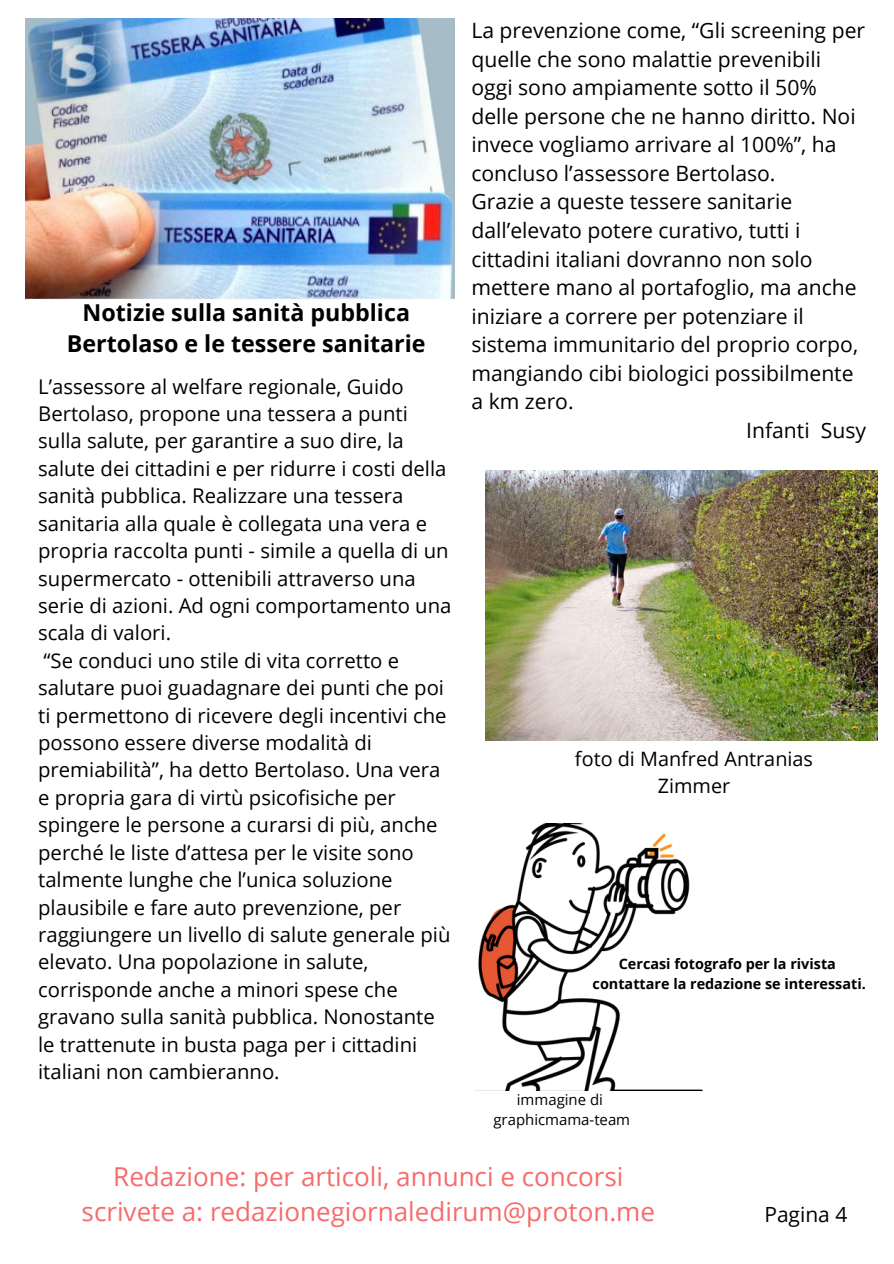
<style>
.page{position:relative;width:894px;height:1264px;background:#fff}
.page>*{position:absolute;margin:0;border:0;box-sizing:border-box;transform-origin:0 0}
.t1{font:25.95px/34.8px "Open Sans";color:#f76b6b;text-align:center}
.t2{font:700 23.25px/31.7px "Open Sans";color:#000;text-align:center}
.t3{font:21.15px "Open Sans";color:#000}
.t4{font:21px "Open Sans";color:#000}
.t5{font:20.25px/27.5px "Open Sans";color:#000}
.t6{font:19.8px/27px "Open Sans";color:#000;text-align:center}
.t7{font:14.85px "Open Sans";color:#000}
.t8{font:700 14.4px/19.8px "Open Sans";color:#000;text-align:center}
</style>
<div class="page">
<img style="left:25px;top:18px;width:429px;height:281px">
<img style="left:485px;top:470px;width:391px;height:270px">
<img style="left:478px;top:823px;width:224px;height:267px">
<p class="t2" style="left:67px;top:296px;width:360px">Notizie sulla sanità pubblica<br>Bertolaso e le tessere sanitarie</p>
<h4 class="t5" style="left:38px;top:372px;width:414px">L’assessore al welfare regionale, Guido Bertolaso, propone una tessera a punti sulla salute, per garantire a suo dire, la salute dei cittadini e per ridurre i costi della sanità pubblica. Realizzare una tessera sanitaria alla quale è collegata una vera e propria raccolta punti - simile a quella di un supermercato - ottenibili attraverso una serie di azioni. Ad ogni comportamento una scala di valori.<br>“Se conduci uno stile di vita corretto e salutare puoi guadagnare dei punti che poi ti permettono di ricevere degli incentivi che possono essere diverse modalità di premiabilità”, ha detto Bertolaso. Una vera e propria gara di virtù psicofisiche per spingere le persone a curarsi di più, anche perché le liste d’attesa per le visite sono talmente lunghe che l’unica soluzione plausibile e fare auto prevenzione, per raggiungere un livello di salute generale più elevato. Una popolazione in salute, corrisponde anche a minori spese che gravano sulla sanità pubblica. Nonostante le trattenute in busta paga per i cittadini italiani non cambieranno.</h4>
<h4 class="t3" style="left:471px;top:16px;width:395px">La prevenzione come, “Gli screening per</h4>
<h4 class="t3" style="left:471px;top:44px;width:351px">quelle che sono malattie prevenibili</h4>
<h4 class="t3" style="left:471px;top:73px;width:347px">oggi sono ampiamente sotto il 50%</h4>
<h4 class="t3" style="left:471px;top:101px;width:385px">delle persone che ne hanno diritto. Noi</h4>
<h4 class="t3" style="left:471px;top:130px;width:366px">invece vogliamo arrivare al 100%”, ha</h4>
<h4 class="t3" style="left:471px;top:158px;width:305px">concluso l’assessore Bertolaso.</h4>
<h4 class="t3" style="left:471px;top:187px;width:322px">Grazie a queste tessere sanitarie</h4>
<h4 class="t3" style="left:471px;top:215px;width:330px">dall’elevato potere curativo, tutti i</h4>
<h4 class="t3" style="left:471px;top:244px;width:342px">cittadini italiani dovranno non solo</h4>
<h4 class="t3" style="left:471px;top:272px;width:387px">mettere mano al portafoglio, ma anche</h4>
<h4 class="t3" style="left:471px;top:301px;width:334px">iniziare a correre per potenziare il</h4>
<h4 class="t3" style="left:471px;top:329px;width:388px">sistema immunitario del proprio corpo,</h4>
<h4 class="t3" style="left:471px;top:358px;width:383px">mangiando cibi biologici possibilmente</h4>
<h4 class="t3" style="left:471px;top:386px;width:104px">a km zero.</h4>
<h4 class="t3" style="left:746px;top:415px;width:121px">Infanti Susy</h4>
<p class="t6" style="left:574px;top:744px;width:239px">foto di Manfred Antranias<br>Zimmer</p>
<p class="t8" style="left:592px;top:953px;width:275px">Cercasi fotografo per la rivista contattare la redazione se interessati.</p>
<p class="t7" style="left:516px;top:1088px;width:88px">immagine di</p>
<h1 class="t7" style="left:493px;top:1109px;width:138px">graphicmama-team</h1>
<h3 class="t1" style="left:82px;top:1158px;width:575px">Redazione: per articoli, annunci e concorsi scrivete a: redazionegiornaledirum@proton.me</h3>
<h5 class="t4" style="left:764px;top:1199px;width:84px">Pagina 4</h5>
</div>
